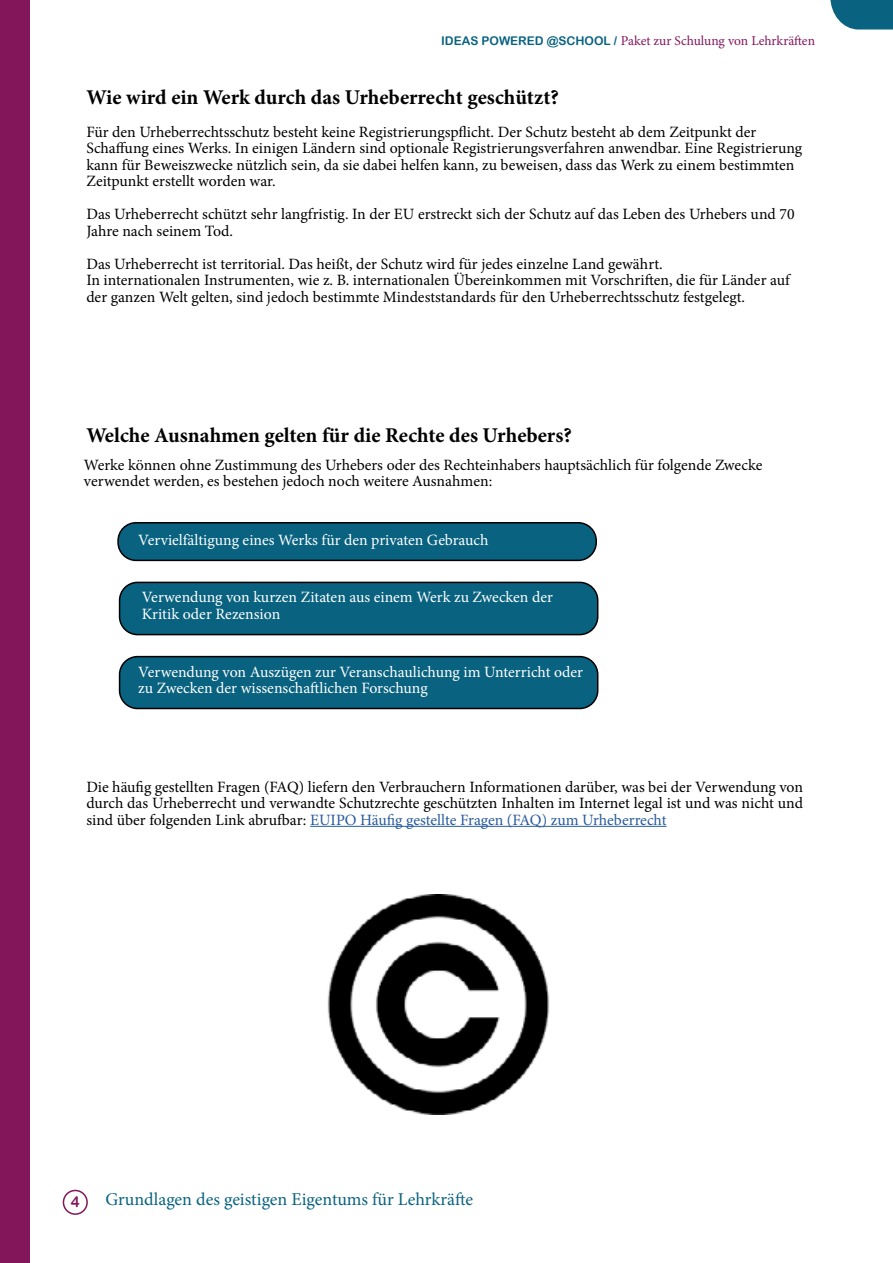
<style>
.page{position:relative;width:893px;height:1263px;background:#fff}
.page>*{position:absolute;margin:0;border:0;box-sizing:border-box;transform-origin:0 0}
.t1{font:700 21px "Minion Pro";color:#000}
.t2{font:18px "Minion Pro";color:#096280}
.t3{font:15.75px/16.5px "Minion Pro";color:#000}
.t4{font:15.75px/16.5px "Minion Pro";color:#fff}
.t5{font:15px "Arial Rounded MT Bold";color:#83155b}
.t6{font:13.5px "Minion Pro";color:#83155b}
.s1{font-family:"Arial Rounded MT Bold";font-size:12px;color:#096280}
.s2{color:#275b9b}
</style>
<div class="page">
<div style="left:63px;top:1190px;width:25px;height:25px;border:2px solid #83155b;border-radius:50%"></div>
<svg style="left:830px;top:0;width:63px;height:30px;background:#287590"></svg>
<div style="left:0;top:0;width:30px;height:1263px;background:#83155b"></div>
<div style="left:118px;top:523px;width:478px;height:37px;background:#096280;border-radius:18px"></div>
<div style="left:117px;top:522px;width:480px;height:39px;border:2px solid #000;border-radius:18px"></div>
<div style="left:120px;top:582px;width:478px;height:53px;background:#096280;border-radius:18px"></div>
<div style="left:119px;top:582px;width:479px;height:53px;border:2px solid #000;border-radius:18px"></div>
<div style="left:120px;top:657px;width:478px;height:51px;background:#096280;border-radius:18px"></div>
<div style="left:119px;top:656px;width:479px;height:53px;border:2px solid #000;border-radius:18px"></div>
<hr style="left:310px;top:826px;width:357px;height:1px;background:#275b9b">
<img style="left:327px;top:894px;width:223px;height:220px">
<p class="t6" style="left:441px;top:32px;width:375px"><span class="s1">IDEAS POWERED @SCHOOL /</span> Paket zur Schulung von Lehrkräften</p>
<h1 class="t1" style="left:86px;top:82px;width:474px">Wie wird ein Werk durch das Urheberrecht geschützt?</h1>
<p class="t3" style="left:86px;top:123px;width:717px">Für den Urheberrechtsschutz besteht keine Registrierungspflicht. Der Schutz besteht ab dem Zeitpunkt der Schaffung eines Werks. In einigen Ländern sind optionale Registrierungsverfahren anwendbar. Eine Registrierung kann für Beweiszwecke nützlich sein, da sie dabei helfen kann, zu beweisen, dass das Werk zu einem bestimmten Zeitpunkt erstellt worden war.</p>
<p class="t3" style="left:86px;top:206px;width:710px">Das Urheberrecht schützt sehr langfristig. In der EU erstreckt sich der Schutz auf das Leben des Urhebers und 70<br>Jahre nach seinem Tod.</p>
<p class="t3" style="left:86px;top:255px;width:705px">Das Urheberrecht ist territorial. Das heißt, der Schutz wird für jedes einzelne Land gewährt.<br>In internationalen Instrumenten, wie z. B. internationalen Übereinkommen mit Vorschriften, die für Länder auf der ganzen Welt gelten, sind jedoch bestimmte Mindeststandards für den Urheberrechtsschutz festgelegt.</p>
<h1 class="t1" style="left:86px;top:421px;width:487px">Welche Ausnahmen gelten für die Rechte des Urhebers?</h1>
<p class="t3" style="left:84px;top:456px;width:680px">Werke können ohne Zustimmung des Urhebers oder des Rechteinhabers hauptsächlich für folgende Zwecke verwendet werden, es bestehen jedoch noch weitere Ausnahmen:</p>
<p class="t4" style="left:138px;top:532px;width:352px">Vervielfältigung eines Werks für den privaten Gebrauch</p>
<p class="t4" style="left:142px;top:589px;width:413px">Verwendung von kurzen Zitaten aus einem Werk zu Zwecken der<br>Kritik oder Rezension</p>
<p class="t4" style="left:138px;top:663px;width:446px">Verwendung von Auszügen zur Veranschaulichung im Unterricht oder zu Zwecken der wissenschaftlichen Forschung</p>
<p class="t3" style="left:86px;top:778px;width:718px;text-align:justify">Die häufig gestellten Fragen (FAQ) liefern den Verbrauchern Informationen darüber, was bei der Verwendung von durch das Urheberrecht und verwandte Schutzrechte geschützten Inhalten im Internet legal ist und was nicht und sind über folgenden Link abrufbar: <span class="s2">EUIPO Häufig gestellte Fragen (FAQ) zum Urheberrecht</span></p>
<p class="t5" style="left:71px;top:1192px;width:10px">4</p>
<p class="t2" style="left:105px;top:1187px;width:369px">Grundlagen des geistigen Eigentums für Lehrkräfte</p>
</div>
